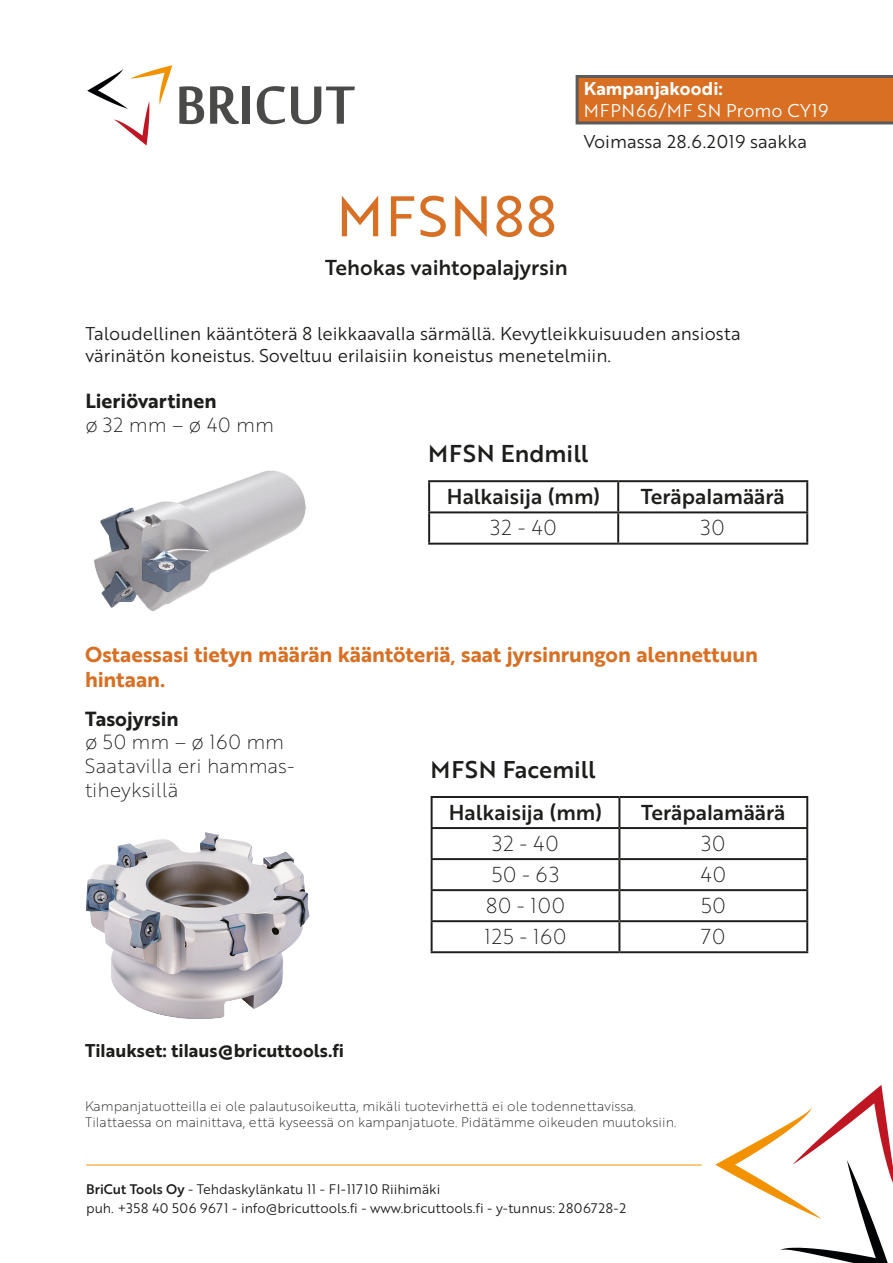
<style>
.page{position:relative;width:893px;height:1263px;background:#fff}
.page>*{position:absolute;margin:0;border:0;box-sizing:border-box;transform-origin:0 0}
.t1{font:55.5px "Brother 1816 Regular";letter-spacing:.04em;color:#d76f24}
.t2{font:23.7px "Brother 1816 Medium";color:#1d1d1b}
.t3{font:23.55px "Brother 1816 Medium";color:#1d1d1b}
.t4{font:21px "Brother 1816 Medium";color:#1d1d1b}
.t5{font:21px "Brother 1816 Bold";color:#d86f23}
.t6{font:21px "Brother 1816 Thin";letter-spacing:.04em;color:#1d1d1b}
.t7{font:19.95px "Brother 1816 Thin";color:#1d1d1b}
.t8{font:19.95px "Brother 1816 Bold";color:#1d1d1b}
.t9{font:18px "Brother 1816 Book";color:#1d1d1b}
.t10{font:18px "Brother 1816 Bold";color:#1d1d1b}
.t11{font:18px "Brother 1816 Book";letter-spacing:.04em;color:#fff}
.t12{font:18px "Brother 1816 Bold";color:#fff}
.t13{font:13.5px "Brother 1816 Thin";color:#1d1d1b}
.t14{font:13.5px/19.5px "Brother 1816 Book";color:#1d1d1b}
.s1{font-family:"Brother 1816 Medium"}
</style>
<div class="page">
<svg style="left:576px;top:75px;width:317px;height:49px;background:#c86c29"></svg>
<svg style="left:87px;top:65px;width:85px;height:81px"></svg>
<svg style="left:179px;top:86px;width:25px;height:38px"></svg>
<svg style="left:210px;top:86px;width:29px;height:38px"></svg>
<div style="left:242px;top:87px;width:8px;height:37px;background:#4a4a48"></div>
<svg style="left:257px;top:86px;width:28px;height:38px"></svg>
<svg style="left:291px;top:87px;width:64px;height:37px"></svg>
<img style="left:94px;top:470px;width:212px;height:141px">
<hr style="left:431px;top:796px;width:188px;height:2px;background:#1d1d1b">
<hr style="left:431px;top:798px;width:2px;height:29px;background:#1d1d1b">
<hr style="left:619px;top:796px;width:189px;height:2px;background:#1d1d1b">
<hr style="left:618px;top:798px;width:2px;height:29px;background:#1d1d1b">
<hr style="left:806px;top:798px;width:2px;height:29px;background:#1d1d1b">
<hr style="left:431px;top:827px;width:188px;height:2px;background:#1d1d1b">
<hr style="left:431px;top:829px;width:2px;height:29px;background:#1d1d1b">
<hr style="left:619px;top:827px;width:189px;height:2px;background:#1d1d1b">
<hr style="left:618px;top:829px;width:2px;height:29px;background:#1d1d1b">
<hr style="left:806px;top:829px;width:2px;height:29px;background:#1d1d1b">
<hr style="left:431px;top:858px;width:188px;height:2px;background:#1d1d1b">
<hr style="left:431px;top:860px;width:2px;height:29px;background:#1d1d1b">
<hr style="left:619px;top:858px;width:189px;height:2px;background:#1d1d1b">
<hr style="left:618px;top:860px;width:2px;height:29px;background:#1d1d1b">
<hr style="left:806px;top:860px;width:2px;height:29px;background:#1d1d1b">
<hr style="left:431px;top:889px;width:188px;height:2px;background:#1d1d1b">
<hr style="left:431px;top:891px;width:2px;height:29px;background:#1d1d1b">
<hr style="left:619px;top:889px;width:189px;height:2px;background:#1d1d1b">
<hr style="left:618px;top:891px;width:2px;height:29px;background:#1d1d1b">
<hr style="left:806px;top:891px;width:2px;height:29px;background:#1d1d1b">
<hr style="left:431px;top:920px;width:188px;height:2px;background:#1d1d1b">
<hr style="left:431px;top:922px;width:2px;height:29px;background:#1d1d1b">
<hr style="left:619px;top:920px;width:189px;height:2px;background:#1d1d1b">
<hr style="left:618px;top:922px;width:2px;height:29px;background:#1d1d1b">
<hr style="left:806px;top:922px;width:2px;height:29px;background:#1d1d1b">
<hr style="left:431px;top:951px;width:188px;height:2px;background:#1d1d1b">
<hr style="left:619px;top:951px;width:189px;height:2px;background:#1d1d1b">
<hr style="left:428px;top:480px;width:190px;height:2px;background:#1d1d1b">
<hr style="left:428px;top:482px;width:2px;height:29px;background:#1d1d1b">
<hr style="left:618px;top:480px;width:190px;height:2px;background:#1d1d1b">
<hr style="left:617px;top:482px;width:2px;height:29px;background:#1d1d1b">
<hr style="left:806px;top:482px;width:2px;height:29px;background:#1d1d1b">
<hr style="left:428px;top:511px;width:190px;height:2px;background:#1d1d1b">
<hr style="left:428px;top:513px;width:2px;height:30px;background:#1d1d1b">
<hr style="left:618px;top:511px;width:190px;height:2px;background:#1d1d1b">
<hr style="left:617px;top:513px;width:2px;height:30px;background:#1d1d1b">
<hr style="left:806px;top:513px;width:2px;height:30px;background:#1d1d1b">
<hr style="left:428px;top:543px;width:190px;height:2px;background:#1d1d1b">
<hr style="left:618px;top:543px;width:190px;height:2px;background:#1d1d1b">
<img style="left:86px;top:832px;width:223px;height:187px">
<svg style="left:715px;top:1085px;width:178px;height:178px"></svg>
<hr style="left:86px;top:1164px;width:616px;height:1px;background:#f39308">
<p class="t12" style="left:584px;top:75px;width:141px">Kampanjakoodi:</p>
<p class="t11" style="left:584px;top:97px;width:246px">MFPN66/MF SN Promo CY19</p>
<p class="t9" style="left:584px;top:128px;width:225px">Voimassa 28.6.2019 saakka</p>
<p class="t1" style="left:337px;top:175px;width:221px">MFSN88</p>
<p class="t4" style="left:325px;top:252px;width:244px">Tehokas vaihtopalajyrsin</p>
<p class="t9" style="left:85px;top:321px;width:657px">Taloudellinen kääntöterä 8 leikkaavalla särmällä. Kevytleikkuisuuden ansiosta</p>
<p class="t9" style="left:85px;top:342px;width:527px">värinätön koneistus. Soveltuu erilaisiin koneistus menetelmiin.</p>
<p class="t8" style="left:85px;top:386px;width:133px">Lieriövartinen</p>
<p class="t7" style="left:85px;top:410px;width:190px">ø 32 mm – ø 40 mm</p>
<p class="t2" style="left:428px;top:436px;width:162px">MFSN Endmill</p>
<p class="t4" style="left:447px;top:481px;width:155px">Halkaisija (mm)</p>
<p class="t4" style="left:641px;top:481px;width:146px">Teräpalamäärä</p>
<p class="t6" style="left:491px;top:513px;width:68px">32 - 40</p>
<p class="t6" style="left:701px;top:513px;width:26px">30</p>
<p class="t5" style="left:85px;top:638px;width:674px">Ostaessasi tietyn määrän kääntöteriä, saat jyrsinrungon alennettuun</p>
<p class="t5" style="left:85px;top:663px;width:82px">hintaan.</p>
<p class="t8" style="left:85px;top:703px;width:95px">Tasojyrsin</p>
<p class="t7" style="left:85px;top:728px;width:201px">ø 50 mm – ø 160 mm</p>
<p class="t7" style="left:85px;top:751px;width:211px">Saatavilla eri hammas-</p>
<p class="t7" style="left:85px;top:775px;width:95px">tiheyksillä</p>
<p class="t10" style="left:85px;top:1037px;width:261px">Tilaukset: tilaus@bricuttools.fi</p>
<p class="t3" style="left:431px;top:752px;width:167px">MFSN Facemill</p>
<p class="t4" style="left:449px;top:797px;width:155px">Halkaisija (mm)</p>
<p class="t4" style="left:641px;top:797px;width:146px">Teräpalamäärä</p>
<p class="t6" style="left:492px;top:828px;width:68px">32 - 40</p>
<p class="t6" style="left:701px;top:828px;width:26px">30</p>
<p class="t6" style="left:492px;top:859px;width:69px">50 - 63</p>
<p class="t6" style="left:701px;top:859px;width:27px">40</p>
<p class="t6" style="left:486px;top:890px;width:81px">80 - 100</p>
<p class="t6" style="left:701px;top:890px;width:26px">50</p>
<p class="t6" style="left:485px;top:921px;width:83px">125 - 160</p>
<p class="t6" style="left:701px;top:921px;width:26px">70</p>
<p class="t13" style="left:85px;top:1096px;width:552px">Kampanjatuotteilla ei ole palautusoikeutta, mikäli tuotevirhettä ei ole todennettavissa.</p>
<p class="t13" style="left:85px;top:1112px;width:593px">Tilattaessa on mainittava, että kyseessä on kampanjatuote. Pidätämme oikeuden muutoksiin.</p>
<p class="t14" style="left:86px;top:1178px;width:542px"><span class="s1">BriCut Tools Oy</span> - Tehdaskylänkatu 11 - FI-11710 Riihimäki<br>puh. +358 40 506 9671 - info@bricuttools.fi - www.bricuttools.fi - y-tunnus: 2806728-2</p>
</div>
